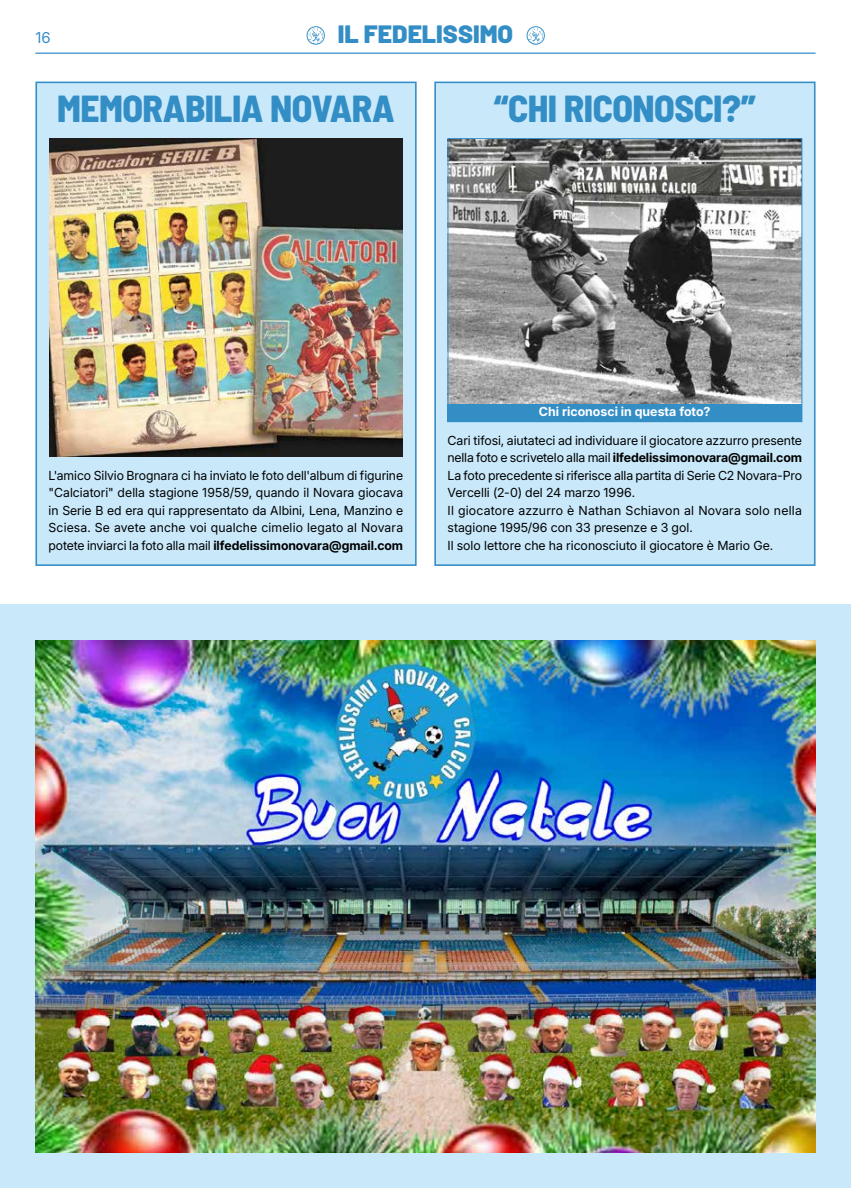
<style>
.page{position:relative;width:851px;height:1188px;background:#fff}
.page>*{position:absolute;margin:0;border:0;box-sizing:border-box;transform-origin:0 0}
.t1{font:800 semi-condensed 37.5px "Barlow";letter-spacing:-.015em;color:#348ec6}
.t2{font:900 25px "Barlow";color:#348ec6}
.t3{font:15px "Inter 18 pt";color:#348ec6}
.t4{font:12.5px/17.5px "Inter 18 pt";letter-spacing:-.005em;color:#000}
.t5{font:700 12.5px "Inter 18 pt";color:#fff}
.s1{font-weight:700}
</style>
<div class="page">
<hr style="left:35px;top:53px;width:780px;height:1px;background:#348ec6">
<img style="left:306px;top:27px;width:18px;height:17px">
<img style="left:526px;top:27px;width:18px;height:17px">
<div style="left:434px;top:81px;width:381px;height:484px;background:#c9e9fb;border:2px solid #348ec6"></div>
<img style="left:449px;top:140px;width:351px;height:264px">
<div style="left:447px;top:138px;width:355px;height:284px;border:1px solid #348ec6"></div>
<div style="left:447px;top:404px;width:355px;height:17px;background:#348ec6"></div>
<div style="left:35px;top:81px;width:381px;height:484px;background:#c9e9fb;border:2px solid #348ec6"></div>
<img style="left:49px;top:138px;width:353px;height:318px">
<div style="left:0;top:604px;width:850px;height:583px;background:#c9e9fb"></div>
<img style="left:35px;top:640px;width:780px;height:512px">
<p class="t3" style="left:35px;top:26px;width:17px">16</p>
<h2 class="t2" style="left:338px;top:16px;width:177px">IL FEDELISSIMO</h2>
<h1 class="t1" style="left:57px;top:81px;width:339px">MEMORABILIA NOVARA</h1>
<h1 class="t1" style="left:494px;top:81px;width:263px">“CHI RICONOSCI?”</h1>
<p class="t4" style="left:49px;top:466px;width:356px;text-align:justify">L'amico Silvio Brognara ci ha inviato le foto dell'album di figurine "Calciatori" della stagione 1958/59, quando il Novara giocava in Serie B ed era qui rappresentato da Albini, Lena, Manzino e Sciesa. Se avete anche voi qualche cimelio legato al Novara potete inviarci la foto alla mail <span class="s1">ilfedelissimonovara@gmail.com</span></p>
<p class="t5" style="left:539px;top:402px;width:173px">Chi riconosci in questa foto?</p>
<p class="t4" style="left:447px;top:431px;width:356px">Cari tifosi, aiutateci ad individuare il giocatore azzurro presente nella foto e scrivetelo alla mail <span class="s1">ilfedelissimonovara@gmail.com </span>La foto precedente si riferisce alla partita di Serie C2 Novara-Pro Vercelli (2-0) del 24 marzo 1996.<br>Il giocatore azzurro è Nathan Schiavon al Novara solo nella stagione 1995/96 con 33 presenze e 3 gol.<br>Il solo lettore che ha riconosciuto il giocatore è Mario Ge.</p>
</div>
